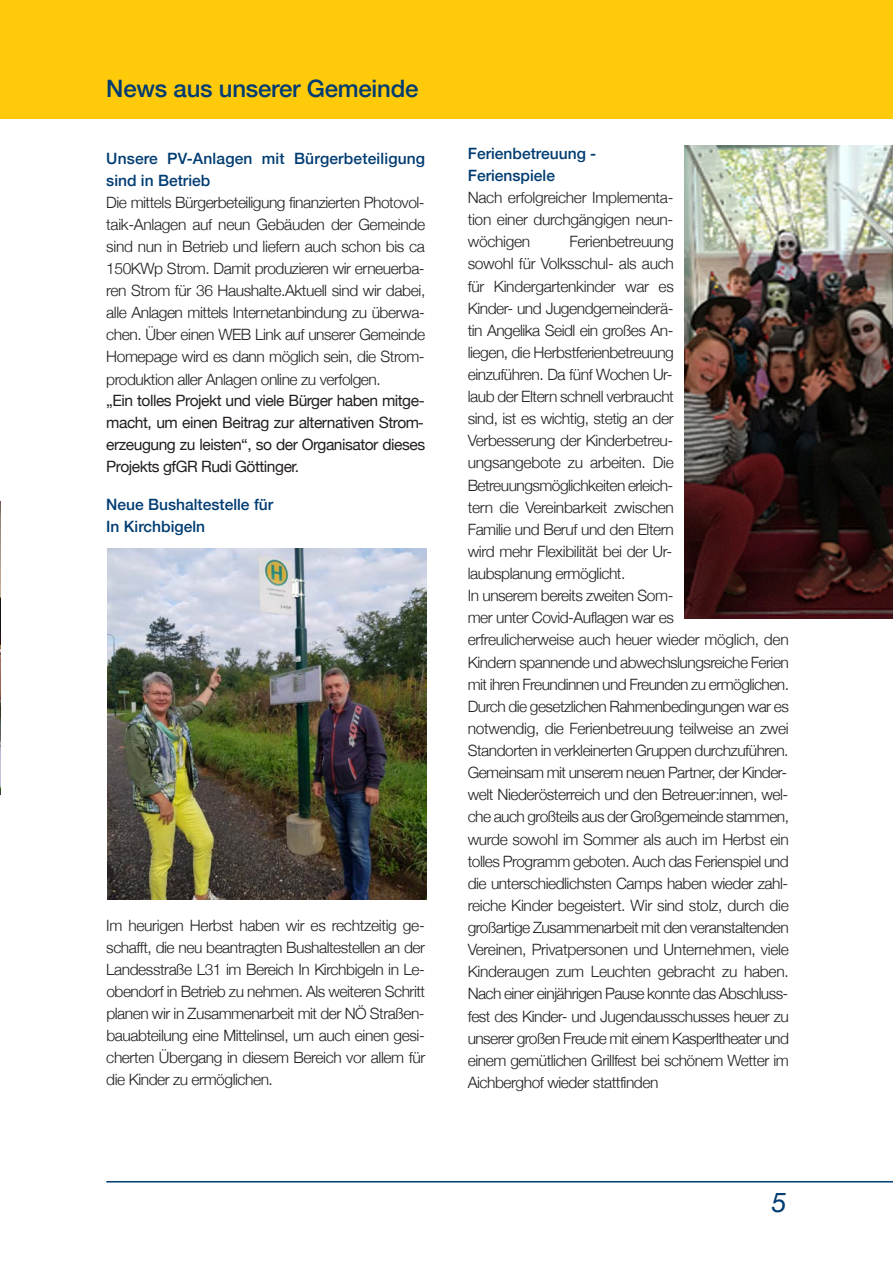
<style>
.page{position:relative;width:893px;height:1263px;background:#fff}
.page>*{position:absolute;margin:0;border:0;box-sizing:border-box;transform-origin:0 0}
.t1{font:italic 27px "Helvetica Neue";color:#003c72}
.t2{font:500 24px "Helvetica Neue";letter-spacing:-.01em;color:#003c72}
.t3{font:300 15.6px/22px "Helvetica Neue";letter-spacing:-.03em;color:#231f20;text-align:justify}
.t4{font:15.6px/21.9px "Helvetica Neue";letter-spacing:-.03em;color:#231f20;text-align:justify}
.t5{font:500 15.6px/21.9px "Helvetica Neue";color:#003c72}
</style>
<div class="page">
<img style="left:684px;top:146px;width:209px;height:472px">
<img style="left:0;top:502px;width:1px;height:293px">
<div style="left:0;top:0;width:893px;height:119px;background:#feca0a"></div>
<hr style="left:106px;top:1181px;width:787px;height:1px;background:#003c72">
<img style="left:107px;top:548px;width:319px;height:351px">
<h2 class="t2" style="left:106px;top:73px;width:314px">News aus unserer Gemeinde</h2>
<p class="t5" style="left:106px;top:147px;width:320px">Unsere PV-Anlagen mit Bürgerbeteiligung sind in Betrieb</p>
<p class="t3" style="left:106px;top:191px;width:321px">Die mittels Bürgerbeteiligung finanzierten Photovol&shy;taik-Anlagen auf neun Gebäuden der Gemeinde sind nun in Betrieb und liefern auch schon bis ca 150KWp Strom. Damit produzieren wir erneuerba&shy;ren Strom für 36 Haushalte.Aktuell sind wir dabei, alle Anlagen mittels Internetanbindung zu überwa&shy;chen. Über einen WEB Link auf unserer Gemeinde Homepage wird es dann möglich sein, die Strom&shy;produktion aller Anlagen online zu verfolgen.</p>
<p class="t4" style="left:106px;top:390px;width:320px">„Ein tolles Projekt und viele Bürger haben mitge&shy;macht, um einen Beitrag zur alternativen Strom&shy;erzeugung zu leisten“, so der Organisator dieses Projekts gfGR Rudi Göttinger.</p>
<p class="t5" style="left:106px;top:493px;width:169px">Neue Bushaltestelle für<br>In Kirchbigeln</p>
<p class="t3" style="left:106px;top:913px;width:320px">Im heurigen Herbst haben wir es rechtzeitig ge&shy;schafft, die neu beantragten Bushaltestellen an der Landesstraße L31 im Bereich In Kirchbigeln in Le&shy;obendorf in Betrieb zu nehmen. Als weiteren Schritt planen wir in Zusammenarbeit mit der NÖ Straßen&shy;bauabteilung eine Mittelinsel, um auch einen gesi&shy;cherten Übergang in diesem Bereich vor allem für die Kinder zu ermöglichen.</p>
<p class="t5" style="left:468px;top:142px;width:130px">Ferienbetreuung -<br>Ferienspiele</p>
<p class="t3" style="left:468px;top:186px;width:207px">Nach erfolgreicher Implementa&shy;tion einer durchgängigen neun&shy;wöchigen</p>
<p class="t3" style="left:468px;top:230px;width:323px;text-align:left;text-indent:102px">Ferienbetreuung<br>sowohl für Volksschul- als auch<br>für Kindergartenkinder war es<br>Kinder- und Jugendgemeinderä-<br>tin Angelika Seidl ein großes An-<br>liegen, die Herbstferienbetreuung<br>einzuführen. Da fünf Wochen Ur-<br>laub der Eltern schnell verbraucht<br>sind, ist es wichtig, stetig an der<br>Verbesserung der Kinderbetreu-<br>ungsangebote zu arbeiten. Die Betreuungsmöglichkeiten erleich-<br>tern die Vereinbarkeit zwischen<br>Familie und Beruf und den Eltern<br>wird mehr Flexibilität bei der Ur-<br>laubsplanung ermöglicht.<br>In unserem bereits zweiten Som-<br>mer unter Covid-Auflagen war es<br>erfreulicherweise auch heuer wieder möglich, den Kindern spannende und abwechslungsreiche Ferien mit ihren Freundinnen und Freunden zu ermöglichen.<br>Durch die gesetzlichen Rahmenbedingungen war es notwendig, die Ferienbetreuung teilweise an zwei Standorten in verkleinerten Gruppen durchzuführen.<br>Gemeinsam mit unserem neuen Partner, der Kinder&shy;welt Niederösterreich und den Betreuer:innen, wel&shy;che auch großteils aus der Großgemeinde stammen, wurde sowohl im Sommer als auch im Herbst ein tolles Programm geboten. Auch das Ferienspiel und die unterschiedlichsten Camps haben wieder zahl&shy;reiche Kinder begeistert. Wir sind stolz, durch die großartige Zusammenarbeit mit den veranstaltenden Vereinen, Privatpersonen und Unternehmen, viele Kinderaugen zum Leuchten gebracht zu haben.<br>Nach einer einjährigen Pause konnte das Abschluss&shy;fest des Kinder- und Jugendausschusses heuer zu unserer großen Freude mit einem Kasperltheater und einem gemütlichen Grillfest bei schönem Wetter im Aichberghof wieder stattfinden</p>
<h1 class="t1" style="left:772px;top:1186px;width:17px">5</h1>
</div>
